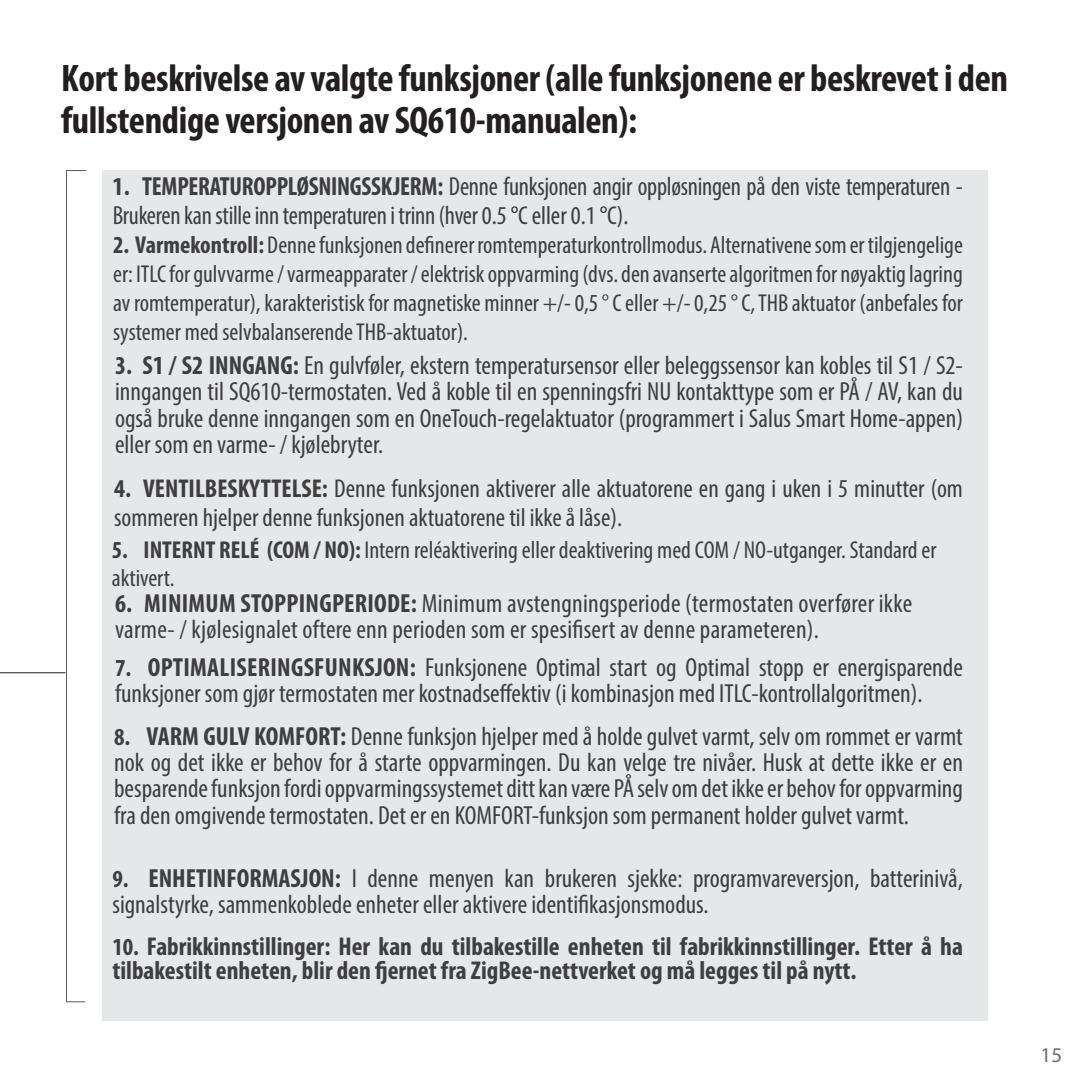
<style>
.page{position:relative;width:1092px;height:1092px;background:#fff}
.page>*{position:absolute;margin:0;border:0;box-sizing:border-box;transform-origin:0 0}
.t1{font:700 condensed 38.5px/42px "Myriad Pro";letter-spacing:-.01em;color:#231f20}
.t2{font:condensed 26.25px/26.2px "Myriad Pro";color:#3e3e3f}
.t3{font:condensed 26.25px/29.1px "Myriad Pro";color:#3e3e3f;scale:.96 1}
.t4{font:700 condensed 25.9px/24.5px "Myriad Pro";color:#3e3e3f}
.t5{font:condensed 25.9px/29.1px "Myriad Pro";color:#3e3e3f}
.t6{font:condensed 24.5px/29.1px "Myriad Pro";color:#3e3e3f;text-align:justify}
.t7{font:21px "Myriad Pro";color:#6c6d70}
.s1{font-weight:700;font-size:25.9px}
.s2{font-weight:700}
.s3{font-size:25.9px}
.s4{font-size:25.9px;color:#231f20}
.s5{font-weight:700;font-size:24.5px}
.s6{font-size:24.5px}
</style>
<div class="page">
<div style="left:103px;top:170px;width:884px;height:850px;background:#e6e7e9"></div>
<hr style="left:0;top:672px;width:65px;height:1px;background:#5a5a5d">
<hr style="left:66px;top:170px;width:1px;height:832px;background:#5a5a5d">
<svg style="left:66px;top:170px;width:20px;height:1px"></svg>
<svg style="left:67px;top:1001px;width:18px;height:1px"></svg>
<h1 class="t1" style="left:61px;top:57px;width:948px">Kort beskrivelse av valgte funksjoner (alle funksjonene er beskrevet i den fullstendige versjonen av SQ610-manualen):</h1>
<p class="t3" style="left:113px;top:172px;width:887px"><span class="s1">1.</span> <span class="s2">TEMPERATUROPPLØSNINGSSKJERM:</span> Denne funksjonen angir oppløsningen på den viste temperaturen -<br>Brukeren kan stille inn temperaturen i trinn (hver <span class="s3">0.5</span> <span class="s4">°</span><span class="s3">C eller 0.1</span> <span class="s4">°</span><span class="s3">C).</span></p>
<p class="t6" style="left:113px;top:230px;width:851px"><span class="s2">2. Varmekontroll:</span> Denne funksjonen definerer romtemperaturkontrollmodus. Alternativene som er tilgjengelige er: ITLC for gulvvarme / varmeapparater / elektrisk oppvarming (dvs. den avanserte algoritmen for nøyaktig lagring av romtemperatur), karakteristisk for magnetiske minner +/- 0,5 ° C eller +/- 0,25 ° C, THB aktuator (anbefales for systemer med selvbalanserende THB-aktuator).</p>
<p class="t2" style="left:115px;top:352px;width:849px;text-align:justify"><span class="s1">3.</span> <span class="s2">S1 / S2 INNGANG:</span> En gulvføler, ekstern temperatursensor eller beleggssensor kan kobles til S1 / S2- inngangen til SQ610-termostaten. Ved å koble til en spenningsfri NU kontakttype som er PÅ / AV, kan du også bruke denne inngangen som en OneTouch-regelaktuator (programmert i Salus Smart Home-appen) eller som en varme- / kjølebryter.</p>
<p class="t5" style="left:114px;top:473px;width:850px"><span class="s2">4. VENTILBESKYTTELSE:</span> Denne funksjonen aktiverer alle aktuatorene en gang i uken i 5 minutter (om sommeren hjelper denne funksjonen aktuatorene til ikke å låse).</p>
<p class="t6" style="left:112px;top:536px;width:826px;line-height:28px"><span class="s2">5. INTERNT RELÉ (COM / NO):</span> Intern reléaktivering eller deaktivering med COM / NO-utganger. Standard er aktivert.</p>
<p class="t2" style="left:115px;top:590px;width:798px"><span class="s1">6.</span> <span class="s2">MINIMUM STOPPINGPERIODE:</span> Minimum avstengningsperiode (termostaten overfører ikke varme- / kjølesignalet oftere enn perioden som er spesifisert av denne parameteren).</p>
<p class="t2" style="left:115px;top:653px;width:849px"><span class="s5">7.</span> <span class="s2">OPTIMALISERINGSFUNKSJON:</span> Funksjonene Optimal start og Optimal stopp er energisparende funksjoner som gjør termostaten mer kostnadseffektiv (i kombinasjon med ITLC-kontrollalgoritmen).</p>
<p class="t2" style="left:114px;top:722px;width:850px;text-align:justify"><span class="s5">8.</span> <span class="s2">VARM GULV KOMFORT:</span> Denne funksjon hjelper med å holde gulvet varmt, selv om rommet er varmt nok og det ikke er behov for å starte oppvarmingen. Du kan velge tre nivåer. Husk at dette ikke er en besparende funksjon fordi oppvarmingssystemet ditt kan være PÅ selv om det ikke er behov for oppvarming fra den omgivende termostaten. Det er en KOMFORT-funksjon som permanent holder gulvet varmt.</p>
<p class="t2" style="left:112px;top:864px;width:851px"><span class="s5">9.</span> <span class="s2">ENHETINFORMASJON:</span> I denne menyen kan brukeren sjekke: programvareversjon, batterinivå, signalstyrke, sammenkoblede enheter eller aktivere identifikasjonsmodus.</p>
<p class="t4" style="left:112px;top:933px;width:852px"><span class="s6">10.</span> Fabrikkinnstillinger: Her kan du tilbakestille enheten til fabrikkinnstillinger. Etter å ha tilbakestilt enheten, blir den fjernet fra ZigBee-nettverket og må legges til på nytt.</p>
<p class="t7" style="left:1040px;top:1042px;width:23px">15</p>
</div>
